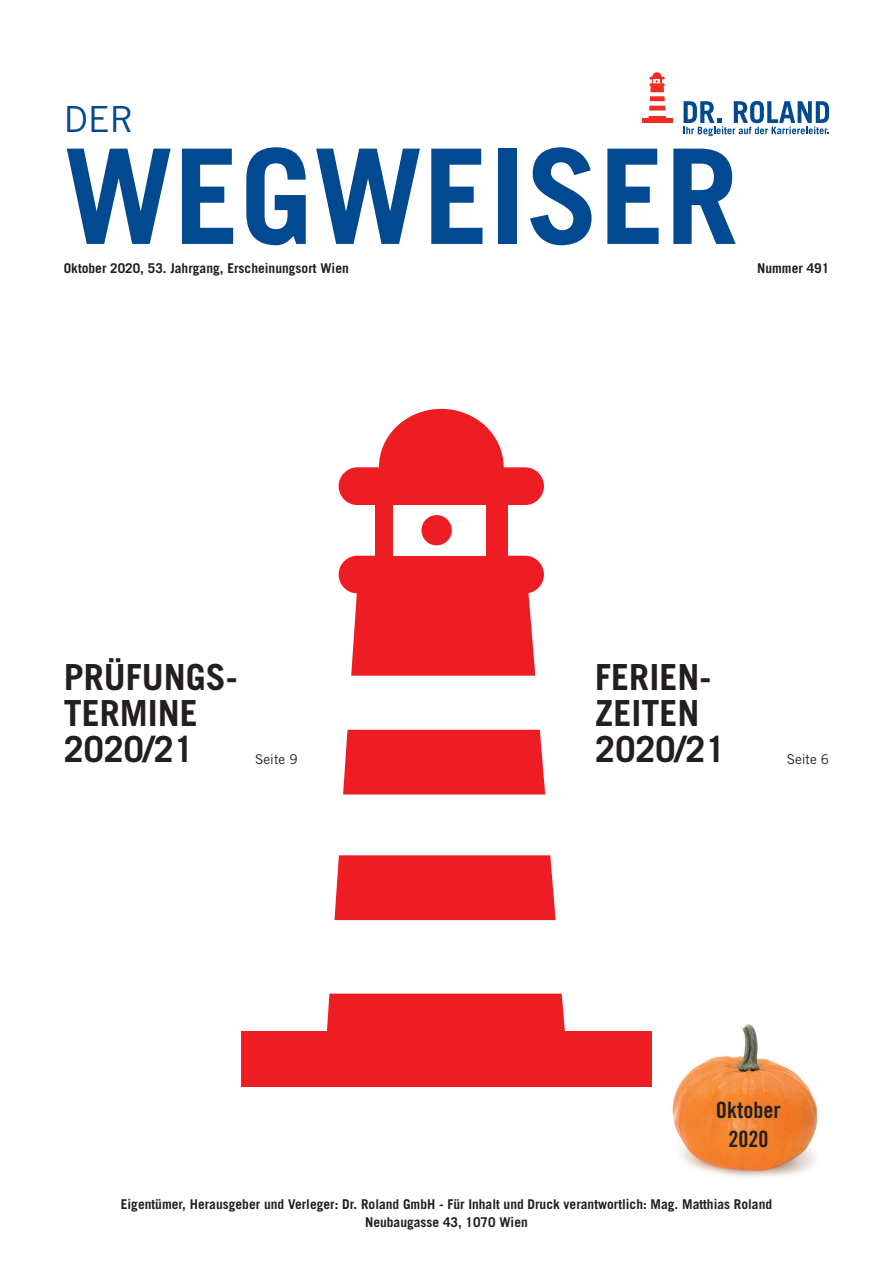
<style>
.page{position:relative;width:893px;height:1263px;background:#fff}
.page>*{position:absolute;margin:0;border:0;box-sizing:border-box;transform-origin:0 0}
.t1{font:700 132px "Trade Gothic LT Std";color:#014990}
.t2{font:700 36px/36px "Trade Gothic LT Std";color:#231f20}
.t3{font:36px "Trade Gothic LT Std";color:#014990}
.t4{font:22.5px/29.2px "Trade Gothic LT Std Bd Cn 20";color:#231f20;text-align:center}
.t5{font:700 13.5px/17.5px "Trade Gothic LT Std";color:#231f20;text-align:center}
.t6{font:13.5px "Trade Gothic LT Std";color:#231f20}
</style>
<div class="page">
<div style="left:339px;top:556px;width:205px;height:37px;background:#ee1d23;border-radius:19px"></div>
<div style="left:375px;top:505px;width:133px;height:51px;background:#ee1d23"></div>
<div style="left:339px;top:467px;width:205px;height:38px;background:#ee1d23;border-radius:19px"></div>
<div style="left:379px;top:409px;width:125px;height:117px;background:#ee1d23;border-radius:50%"></div>
<div style="left:241px;top:1031px;width:411px;height:56px;background:#ee1d23"></div>
<div style="left:394px;top:505px;width:92px;height:51px;background:#fff"></div>
<div style="left:421px;top:515px;width:31px;height:30px;background:#ee1d23;border-radius:50%"></div>
<svg style="left:326px;top:584px;width:239px;height:447px"></svg>
<svg style="left:683px;top:101px;width:146px;height:35px"></svg>
<div style="left:652px;top:72px;width:10px;height:9px;background:#ee2e22;border-radius:50%"></div>
<hr style="left:642px;top:119px;width:31px;height:4px;background:#ee2e22">
<svg style="left:650px;top:92px;width:14px;height:1px"></svg>
<div style="left:648px;top:116px;width:18px;height:5px;background:#ee2e22"></div>
<div style="left:650px;top:96px;width:15px;height:5px;background:#ee2e22"></div>
<svg style="left:649px;top:77px;width:16px;height:15px"></svg>
<div style="left:649px;top:106px;width:17px;height:5px;background:#ee2e22"></div>
<img style="left:672px;top:1024px;width:146px;height:154px">
<h2 class="t3" style="left:64px;top:98px;width:72px">DER</h2>
<h1 class="t1" style="left:64px;top:116px;width:676px">WEGWEISER</h1>
<p class="t5" style="left:64px;top:260px;width:287px">Oktober 2020, 53. Jahrgang, Erscheinungsort Wien</p>
<p class="t5" style="left:757px;top:260px;width:74px">Nummer 491</p>
<h2 class="t2" style="left:64px;top:659px;width:176px">PRÜFUNGS-<br>TERMINE<br>2020/21</h2>
<p class="t6" style="left:255px;top:750px;width:44px">Seite 9</p>
<h2 class="t2" style="left:595px;top:659px;width:132px">FERIEN-<br>ZEITEN<br>2020/21</h2>
<p class="t6" style="left:787px;top:750px;width:44px">Seite 6</p>
<h3 class="t4" style="left:716px;top:1095px;width:66px">Oktober<br>2020</h3>
<p class="t5" style="left:121px;top:1195px;width:653px">Eigentümer, Herausgeber und Verleger: Dr. Roland GmbH - Für Inhalt und Druck verantwortlich: Mag. Matthias Roland<br>Neubaugasse 43, 1070 Wien</p>
</div>
